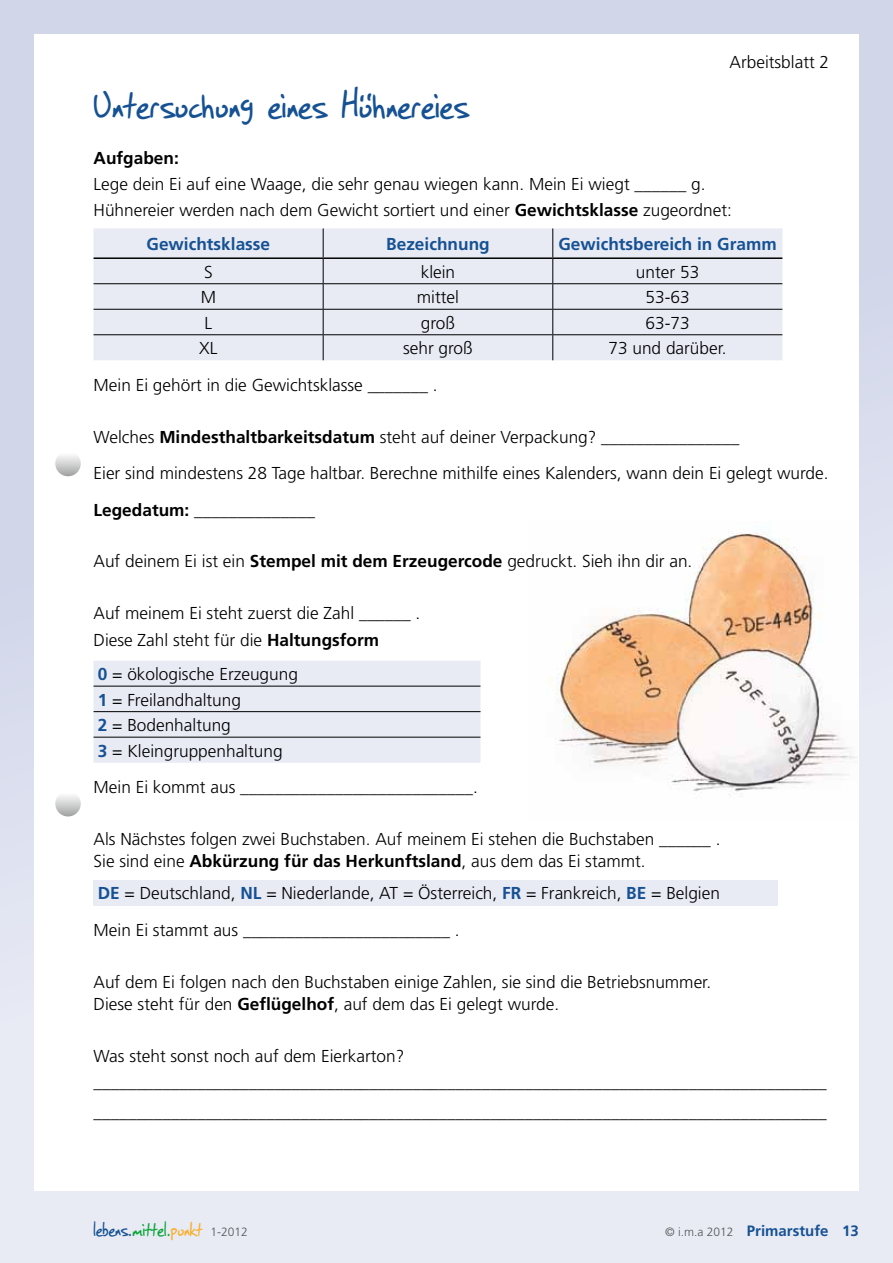
<style>
.page{position:relative;width:893px;height:1263px;background:#fff}
.page>*{position:absolute;margin:0;border:0;box-sizing:border-box;transform-origin:0 0}
.t1{font:45px "SF Grunge Sans";letter-spacing:.02em;color:#155193}
.t2{font:22.5px "SF Grunge Sans";letter-spacing:.01em;color:#155193}
.t3{font:300 17.25px/36.5px "Frutiger";color:#000}
.t4{font:700 17.25px "Frutiger";color:#155193}
.t5{font:700 17.25px "Frutiger";color:#000}
.t6{font:700 15px "Frutiger";color:#155193}
.s1{font-weight:700}
.s2{font-weight:700;color:#155193}
.s3{color:#0aa537}
.s4{color:#f9af2a}
.s5{font-family:"Frutiger";font-weight:300;font-size:12px;color:#565656}
.s6{font-weight:300;font-size:12px;color:#565656}
</style>
<div class="page">
<div style="left:0;top:0;width:893px;height:1263px;background:linear-gradient(to bottom,#cdd2e7,#ecedf6)"></div>
<div style="left:34px;top:34px;width:825px;height:1157px;background:#fff"></div>
<svg style="left:55px;top:451px;width:26px;height:25px"></svg>
<svg style="left:55px;top:791px;width:26px;height:25px"></svg>
<img style="left:549px;top:532px;width:309px;height:264px">
<div style="left:94px;top:228px;width:688px;height:132px;background:#e8eaf4"></div>
<hr style="left:94px;top:283px;width:229px;height:1px;background:#000">
<hr style="left:323px;top:283px;width:230px;height:1px;background:#000">
<hr style="left:553px;top:283px;width:229px;height:1px;background:#000">
<hr style="left:94px;top:309px;width:229px;height:1px;background:#000">
<hr style="left:323px;top:309px;width:230px;height:1px;background:#000">
<hr style="left:553px;top:309px;width:229px;height:1px;background:#000">
<hr style="left:94px;top:334px;width:229px;height:1px;background:#000">
<hr style="left:323px;top:334px;width:230px;height:1px;background:#000">
<svg style="left:323px;top:228px;width:1px;height:132px"></svg>
<hr style="left:553px;top:334px;width:229px;height:1px;background:#000">
<svg style="left:552px;top:228px;width:1px;height:132px"></svg>
<hr style="left:94px;top:257px;width:229px;height:2px;background:#000">
<hr style="left:323px;top:257px;width:230px;height:2px;background:#000">
<hr style="left:553px;top:257px;width:229px;height:2px;background:#000">
<div style="left:94px;top:661px;width:386px;height:102px;background:#e8eaf4"></div>
<hr style="left:94px;top:686px;width:386px;height:1px;background:#000">
<hr style="left:94px;top:711px;width:386px;height:1px;background:#000">
<hr style="left:94px;top:737px;width:386px;height:1px;background:#000">
<div style="left:94px;top:880px;width:684px;height:25px;background:#e8eaf4"></div>
<p class="t3" style="left:729px;top:44px;width:101px">Arbeitsblatt 2</p>
<h1 class="t1" style="left:94px;top:76px;width:376px">Untersuchung eines Hühnereies</h1>
<p class="t5" style="left:94px;top:148px;width:87px">Aufgaben:</p>
<p class="t3" style="left:94px;top:171px;width:640px;line-height:25.8px">Lege dein Ei auf eine Waage, die sehr genau wiegen kann. Mein Ei wiegt ______ g.<br>Hühnereier werden nach dem Gewicht sortiert und einer <span class="s1">Gewichtsklasse</span> zugeordnet:</p>
<p class="t4" style="left:147px;top:234px;width:125px">Gewichtsklasse</p>
<p class="t4" style="left:386px;top:234px;width:105px">Bezeichnung</p>
<p class="t4" style="left:558px;top:234px;width:220px">Gewichtsbereich in Gramm</p>
<p class="t3" style="left:204px;top:253px;width:10px">S</p>
<p class="t3" style="left:421px;top:253px;width:36px">klein</p>
<p class="t3" style="left:636px;top:253px;width:65px">unter 53</p>
<p class="t3" style="left:201px;top:279px;width:17px">M</p>
<p class="t3" style="left:417px;top:279px;width:44px">mittel</p>
<p class="t3" style="left:646px;top:279px;width:46px">53-63</p>
<p class="t3" style="left:205px;top:305px;width:9px">L</p>
<p class="t3" style="left:421px;top:305px;width:36px">groß</p>
<p class="t3" style="left:646px;top:305px;width:46px">63-73</p>
<p class="t3" style="left:199px;top:330px;width:20px">XL</p>
<p class="t3" style="left:403px;top:330px;width:71px">sehr groß</p>
<p class="t3" style="left:608px;top:330px;width:120px">73 und darüber.</p>
<p class="t3" style="left:94px;top:367px;width:346px">Mein Ei gehört in die Gewichtsklasse _______ .</p>
<p class="t3" style="left:94px;top:418px;width:736px">Welches <span class="s1">Mindesthaltbarkeitsdatum</span> steht auf deiner Verpackung? ________________<br>Eier sind mindestens 28 Tage haltbar. Berechne mithilfe eines Kalenders, wann dein Ei gelegt wurde.<br><span class="s1">Legedatum:</span> ______________</p>
<p class="t3" style="left:94px;top:543px;width:600px">Auf deinem Ei ist ein <span class="s1">Stempel mit dem Erzeugercode</span> gedruckt. Sieh ihn dir an.</p>
<p class="t3" style="left:94px;top:600px;width:328px;line-height:27px">Auf meinem Ei steht zuerst die Zahl ______ .<br>Diese Zahl steht für die <span class="s1">Haltungsform</span></p>
<p class="t3" style="left:98px;top:661px;width:202px;line-height:25.5px"><span class="s2">0</span> = ökologische Erzeugung<br><span class="s2">1</span> = Freilandhaltung<br><span class="s2">2</span> = Bodenhaltung<br><span class="s2">3</span> = Kleingruppenhaltung</p>
<p class="t3" style="left:94px;top:769px;width:386px">Mein Ei kommt aus ___________________________.</p>
<p class="t3" style="left:94px;top:828px;width:628px;line-height:22.5px">Als Nächstes folgen zwei Buchstaben. Auf meinem Ei stehen die Buchstaben ______ .<br>Sie sind eine <span class="s1">Abkürzung für das Herkunftsland</span>, aus dem das Ei stammt.</p>
<p class="t3" style="left:94px;top:875px;width:628px"><span class="s2">DE</span> = Deutschland, <span class="s2">NL</span> = Niederlande, AT = Österreich, <span class="s2">FR</span> = Frankreich, <span class="s2">BE</span> = Belgien<br>Mein Ei stammt aus ________________________ .</p>
<p class="t3" style="left:94px;top:970px;width:619px;line-height:22.5px">Auf dem Ei folgen nach den Buchstaben einige Zahlen, sie sind die Betriebsnummer.<br>Diese steht für den <span class="s1">Geflügelhof</span>, auf dem das Ei gelegt wurde.</p>
<p class="t3" style="left:94px;top:1043px;width:735px;line-height:25.8px">Was steht sonst noch auf dem Eierkarton? _____________________________________________________________________________________</p>
<p class="t3" style="left:94px;top:1093px;width:735px">_____________________________________________________________________________________</p>
<h2 class="t2" style="left:94px;top:1214px;width:156px">lebens.<span class="s3">mittel.</span><span class="s4">punkt</span> <span class="s5">1-2012</span></h2>
<p class="t6" style="left:665px;top:1222px;width:195px"><span class="s6">© i.m.a 2012</span> Primarstufe 13</p>
</div>
